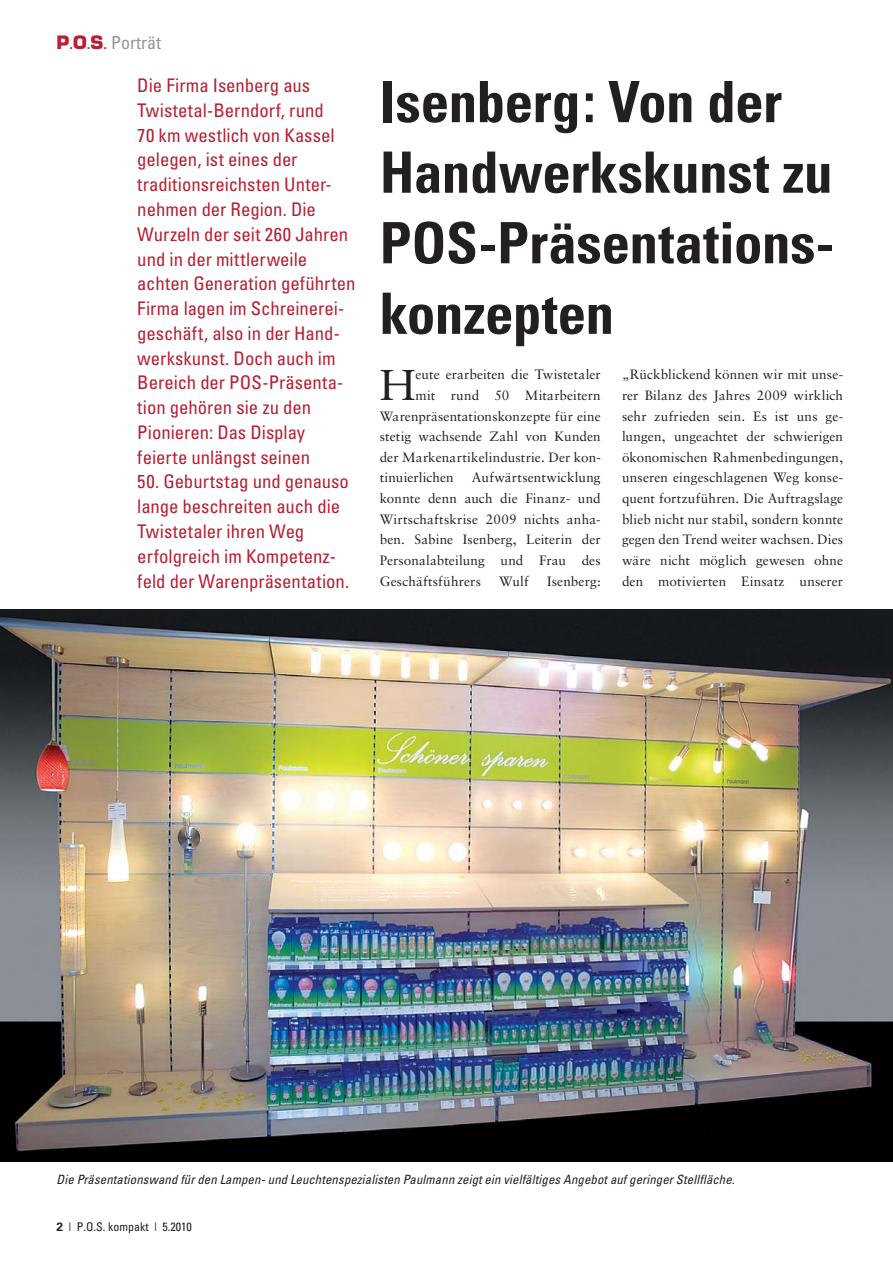
<style>
.page{position:relative;width:893px;height:1263px;background:#fff}
.page>*{position:absolute;margin:0;border:0;box-sizing:border-box;transform-origin:0 0}
.t1{font:700 condensed 57px/70.5px "Univers";letter-spacing:-.005em;color:#231f20}
.t2{font:43.05px "Sabon LT Std";color:#231f20}
.t3{font:condensed 18.75px/24.8px "Univers";color:#b61f33}
.t4{font:condensed 18px "Univers";color:#939598}
.t5{font:13.5px/20.7px "Sabon LT Std";letter-spacing:.01em;color:#231f20;text-align:justify}
.t6{font:italic condensed 12.75px "Univers";letter-spacing:.01em;color:#231f20}
.t7{font:condensed 12px "Univers";color:#231f20}
.s1{font-family:"Eurostile LT Std";font-weight:700;font-stretch:normal;color:#b61f33}
.s2{font-family:"Eurostile LT Std";font-weight:700;font-stretch:normal;font-size:10.5px;color:#b61f33}
.s3{font-family:"Univers LTCE";font-weight:700;font-stretch:normal}
</style>
<div class="page">
<img style="left:0;top:609px;width:893px;height:551px">
<h3 class="t4" style="left:57px;top:36px;width:106px"><span class="s1">P</span><span class="s2">.</span><span class="s1">O</span><span class="s2">.</span><span class="s1">S</span><span class="s2">.</span> Porträt</h3>
<p class="t3" style="left:137px;top:75px;width:220px">Die Firma Isenberg aus<br>Twistetal-Berndorf, rund<br>70 km westlich von Kassel gelegen, ist eines der traditionsreichsten Unter&shy;nehmen der Region. Die<br>Wurzeln der seit 260 Jahren und in der mittlerweile achten Generation geführten<br>Firma lagen im Schreinerei&shy;geschäft, also in der Hand&shy;werkskunst. Doch auch im<br>Bereich der POS-Präsenta&shy;tion gehören sie zu den<br>Pionieren: Das Display feierte unlängst seinen</p>
<h3 class="t3" style="left:137px;top:471px;width:214px">50. Geburtstag und genauso lange beschreiten auch die<br>Twistetaler ihren Weg erfolgreich im Kompetenz&shy;feld der Warenpräsentation.</h3>
<h1 class="t1" style="left:380px;top:72px;width:456px">Isenberg: Von der<br>Handwerkskunst zu<br>POS-Präsentations&shy;konzepten</h1>
<h2 class="t2" style="left:380px;top:364px;width:37px">H</h2>
<p class="t5" style="left:416px;top:365px;width:187px">eute erarbeiten die Twistetaler</p>
<p class="t5" style="left:622px;top:365px;width:223px">„Rückblickend können wir mit unse&shy;rer Bilanz des Jahres 2009 wirklich sehr zufrieden sein. Es ist uns ge&shy;lungen, ungeachtet der schwierigen ökonomischen Rahmenbedingungen, unseren eingeschlagenen Weg konse&shy;quent fortzuführen. Die Auftragslage blieb nicht nur stabil, sondern konnte gegen den Trend weiter wachsen. Dies wäre nicht möglich gewesen ohne den motivierten Einsatz unserer</p>
<p class="t5" style="left:416px;top:385px;width:187px">mit rund 50 Mitarbeitern</p>
<p class="t5" style="left:380px;top:406px;width:223px">Warenpräsentationskonzepte für eine</p>
<p class="t5" style="left:380px;top:427px;width:223px">stetig wachsende Zahl von Kunden</p>
<p class="t5" style="left:380px;top:447px;width:223px">der Markenartikelindustrie. Der kon-</p>
<p class="t5" style="left:380px;top:468px;width:76px">tinuierlichen</p>
<p class="t5" style="left:380px;top:468px;width:223px;text-indent:92px">Aufwärtsentwicklung konnte denn auch die Finanz- und Wirtschaftskrise 2009 nichts anha&shy;ben. Sabine Isenberg, Leiterin der Personalabteilung und Frau des Geschäftsführers</p>
<p class="t5" style="left:499px;top:571px;width:31px">Wulf</p>
<p class="t5" style="left:547px;top:571px;width:55px">Isenberg:</p>
<p class="t6" style="left:57px;top:1173px;width:680px">Die Präsentationswand für den Lampen- und Leuchtenspezialisten Paulmann zeigt ein vielfältiges Angebot auf geringer Stellfläche.</p>
<p class="t7" style="left:57px;top:1222px;width:137px"><span class="s3">2</span> | P.O.S. kompakt | 5.2010</p>
</div>
